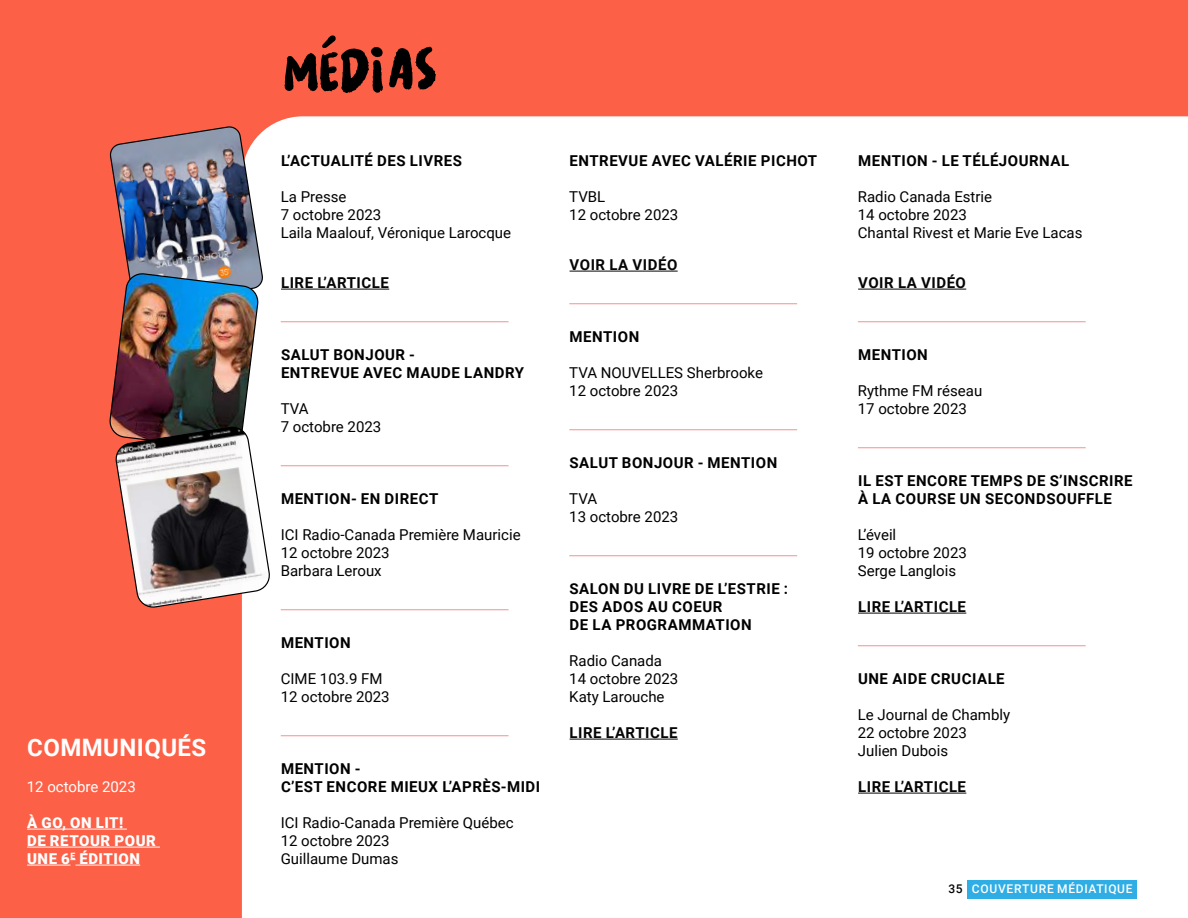
<style>
.page{position:relative;width:1188px;height:918px;background:#fc6147}
.page>*{position:absolute;margin:0;border:0;box-sizing:border-box;transform-origin:0 0}
.t1{font:60px "LESNOIR Regular";color:#000}
.t2{font:700 24px "Roboto";letter-spacing:.02em;color:#fff}
.t3{font:15px/18px "Roboto";color:#000}
.t4{font:700 15px/18px "Roboto";letter-spacing:.035em;color:#000}
.t5{font:700 15px "Roboto";letter-spacing:.035em;color:#050505}
.t6{font:900 15px/18px "Roboto";letter-spacing:.035em;color:#fff}
.t7{font:15px "Roboto";color:#fff}
.t8{font:500 12px "Roboto";letter-spacing:.06em;color:#fff}
.s1{color:#050505}
</style>
<div class="page">
<div style="left:242px;top:116px;width:946px;height:802px;background:#fff"></div>
<hr style="left:281px;top:289px;width:108px;height:1px;background:#050505">
<hr style="left:281px;top:321px;width:228px;height:1px;background:#fa8e97">
<hr style="left:281px;top:465px;width:228px;height:1px;background:#fa8e97">
<hr style="left:281px;top:609px;width:228px;height:1px;background:#fa8e97">
<hr style="left:281px;top:735px;width:228px;height:1px;background:#fa8e97">
<hr style="left:570px;top:271px;width:108px;height:1px;background:#050505">
<hr style="left:569px;top:303px;width:228px;height:1px;background:#fa8e97">
<hr style="left:569px;top:429px;width:228px;height:1px;background:#fa8e97">
<hr style="left:569px;top:555px;width:228px;height:1px;background:#fa8e97">
<hr style="left:570px;top:739px;width:108px;height:1px;background:#050505">
<hr style="left:858px;top:289px;width:108px;height:1px;background:#050505">
<hr style="left:858px;top:321px;width:228px;height:1px;background:#fa8e97">
<hr style="left:858px;top:447px;width:228px;height:1px;background:#fa8e97">
<hr style="left:858px;top:613px;width:108px;height:1px;background:#050505">
<hr style="left:858px;top:645px;width:228px;height:1px;background:#fa8e97">
<hr style="left:858px;top:793px;width:108px;height:1px;background:#050505">
<hr style="left:27px;top:829px;width:100px;height:1px;background:#fff">
<hr style="left:27px;top:847px;width:133px;height:1px;background:#fff">
<hr style="left:27px;top:865px;width:43px;height:1px;background:#fff">
<hr style="left:75px;top:865px;width:65px;height:1px;background:#fff">
<img style="left:109px;top:126px;width:162px;height:482px">
<div style="left:968px;top:880px;width:169px;height:18px;background:#2fade5"></div>
<h2 class="t2" style="left:27px;top:731px;width:181px">COMMUNIQUÉS</h2>
<p class="t7" style="left:27px;top:776px;width:111px">12 octobre 2023</p>
<p class="t6" style="left:27px;top:813px;width:130px">À GO, ON LIT!<br>DE RETOUR POUR<br>UNE 6<sup>E</sup> ÉDITION</p>
<h1 class="t1" style="left:281px;top:28px;width:156px;rotate:-2deg">MÉDIAS</h1>
<p class="t4" style="left:281px;top:151px;width:183px">L’ACTUALITÉ DES LIVRES</p>
<p class="t3" style="left:281px;top:187px;width:232px">La Presse<br>7 octobre 2023<br>Laila Maalouf, Véronique Larocque</p>
<p class="t5" style="left:281px;top:272px;width:109px">LIRE L’ARTICLE</p>
<p class="t4" style="left:281px;top:345px;width:245px">SALUT BONJOUR -<br>ENTREVUE AVEC MAUDE LANDRY</p>
<p class="t3" style="left:281px;top:399px;width:102px">TVA<br>7 octobre 2023</p>
<p class="t4" style="left:281px;top:489px;width:159px">MENTION- EN DIRECT</p>
<p class="t3" style="left:281px;top:525px;width:241px">ICI Radio-Canada Première Mauricie<br>12 octobre 2023<br>Barbara Leroux</p>
<p class="t4" style="left:281px;top:633px;width:71px">MENTION</p>
<p class="t3" style="left:281px;top:669px;width:111px">CIME 103.9 FM<br>12 octobre 2023</p>
<p class="t4" style="left:281px;top:759px;width:261px">MENTION -<br>C’EST ENCORE MIEUX L’APRÈS-MIDI</p>
<p class="t3" style="left:281px;top:813px;width:234px">ICI Radio-Canada Première Québec<br>12 octobre 2023<br>Guillaume Dumas</p>
<p class="t4" style="left:570px;top:151px;width:249px">ENTREVUE AVEC VALÉRIE PICHOT</p>
<p class="t3" style="left:569px;top:187px;width:111px">TVBL<br>12 octobre 2023</p>
<p class="t5" style="left:570px;top:254px;width:109px">VOIR LA VIDÉO</p>
<p class="t4" style="left:570px;top:327px;width:71px">MENTION</p>
<p class="t3" style="left:569px;top:363px;width:195px">TVA NOUVELLES Sherbrooke<br>12 octobre 2023</p>
<p class="t4" style="left:570px;top:453px;width:209px">SALUT BONJOUR - MENTION</p>
<p class="t3" style="left:569px;top:489px;width:111px">TVA<br>13 octobre 2023</p>
<p class="t4" style="left:570px;top:579px;width:220px">SALON DU LIVRE DE L’ESTRIE :<br>DES ADOS AU COEUR<br>DE LA PROGRAMMATION</p>
<p class="t3" style="left:569px;top:651px;width:111px">Radio Canada<br>14 octobre 2023<br>Katy Larouche</p>
<p class="t5" style="left:570px;top:722px;width:109px">LIRE L’ARTICLE</p>
<p class="t4" style="left:858px;top:151px;width:213px">MENTION - LE TÉLÉJOURNAL</p>
<p class="t3" style="left:858px;top:187px;width:226px">Radio Canada Estrie<br>14 octobre 2023<br>Chantal Rivest et Marie Eve Lacas</p>
<p class="t5" style="left:858px;top:272px;width:109px">VOIR LA VIDÉO</p>
<p class="t4" style="left:858px;top:345px;width:71px">MENTION</p>
<p class="t3" style="left:858px;top:381px;width:126px">Rythme FM réseau<br>17 octobre 2023</p>
<p class="t4" style="left:858px;top:471px;width:276px">IL EST ENCORE TEMPS DE S’INSCRIRE<br>À LA COURSE UN SECONDSOUFFLE</p>
<p class="t3" style="left:858px;top:525px;width:111px">L’éveil<br>19 octobre 2023<br>Serge Langlois</p>
<p class="t5" style="left:858px;top:596px;width:109px">LIRE L’ARTICLE</p>
<p class="t4" style="left:858px;top:669px;width:148px">UNE AIDE CRUCIALE</p>
<p class="t3" style="left:858px;top:705px;width:154px">Le Journal de Chambly<br>22 octobre 2023<br>Julien Dubois</p>
<p class="t5" style="left:858px;top:776px;width:109px">LIRE L’ARTICLE</p>
<p class="t8" style="left:948px;top:881px;width:186px"><span class="s1">35</span> COUVERTURE MÉDIATIQUE</p>
</div>
